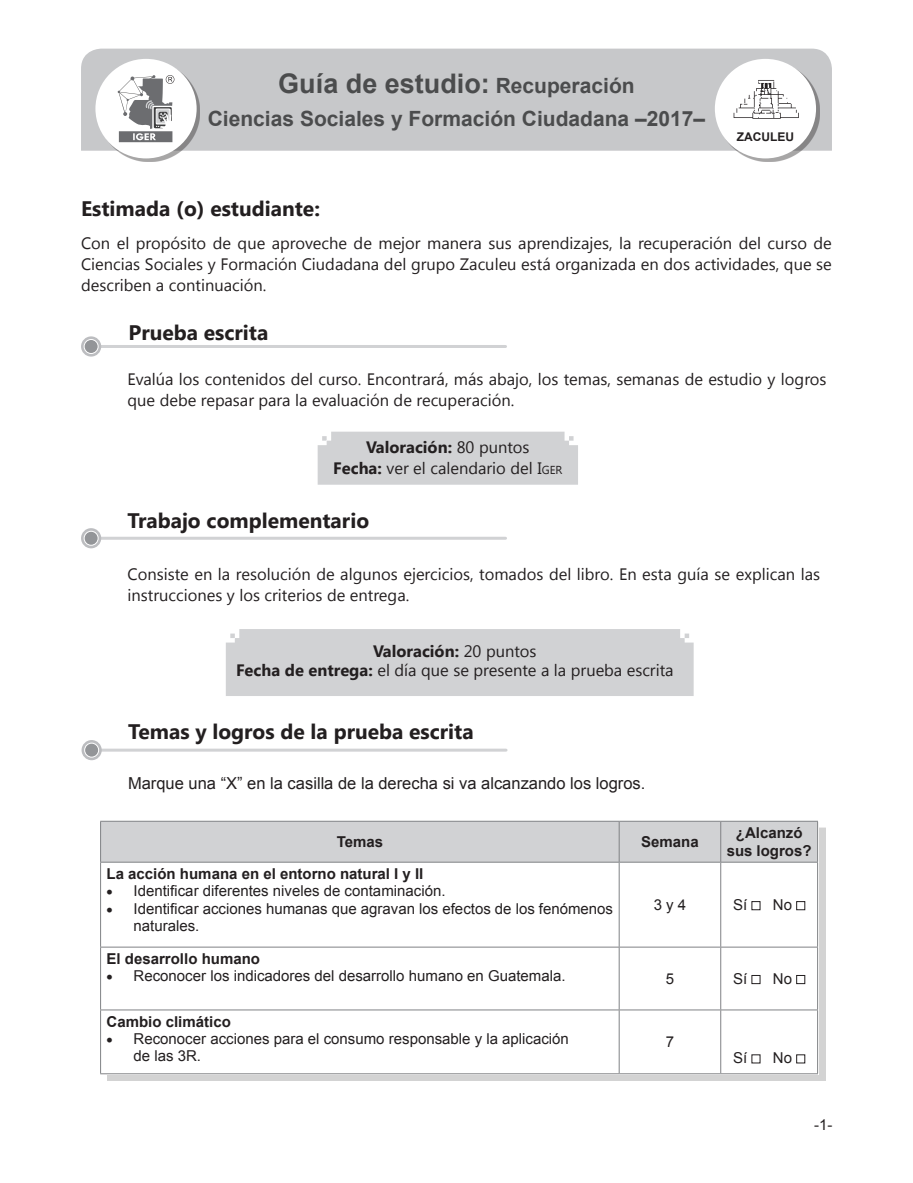
<style>
.page{position:relative;width:913px;height:1183px;background:#fff}
.page>*{position:absolute;margin:0;border:0;box-sizing:border-box;transform-origin:0 0}
.t1{font:700 27px "Arial";color:#4b4c4d}
.t2{font:700 21px "Segoe UI";color:#231f20}
.t3{font:700 21px "Arial";color:#4b4c4d}
.t4{font:16.5px/21px "Segoe UI";color:#231f20}
.t5{font:16.5px "Arial";color:#231f20}
.t6{font:15px/17.2px "Arial";color:#231f20}
.t7{font:700 15px/18px "Arial";color:#231f20;text-align:center}
.t8{font:700 12px "Arial";color:#231f20}
.s1{font-size:21px}
.s2{font-weight:700}
.s3{font-style:inherit}
.s4{font-size:11.55px}
</style>
<div class="page">
<div style="left:81px;top:49px;width:751px;height:102px;background:#c7c8ca"></div>
<div style="left:718px;top:62px;width:101px;height:100px;background:#231f20;opacity:.4"></div>
<div style="left:715px;top:59px;width:101px;height:99px;background:#fff;border-radius:50%"></div>
<img style="left:733px;top:80px;width:66px;height:39px">
<div style="left:99px;top:62px;width:101px;height:100px;background:#231f20;opacity:.4"></div>
<div style="left:95px;top:59px;width:102px;height:99px;background:#fff;border-radius:50%"></div>
<svg style="left:118px;top:75px;width:56px;height:67px"></svg>
<div style="left:318px;top:432px;width:260px;height:53px;background:#d1d2d4"></div>
<hr style="left:99px;top:345px;width:406px;height:3px;background:#d1d2d4">
<svg style="left:81px;top:336px;width:20px;height:20px"></svg>
<div style="left:84px;top:339px;width:14px;height:14px;background:#939598;border-radius:50%"></div>
<div style="left:84px;top:339px;width:14px;height:15px;border:1px solid #fff;border-radius:50%"></div>
<div style="left:226px;top:629px;width:467px;height:67px;background:#d1d2d4"></div>
<hr style="left:99px;top:537px;width:406px;height:3px;background:#d1d2d4">
<svg style="left:81px;top:528px;width:20px;height:20px"></svg>
<div style="left:84px;top:531px;width:14px;height:14px;background:#939598;border-radius:50%"></div>
<div style="left:84px;top:531px;width:14px;height:14px;border:1px solid #fff;border-radius:50%"></div>
<hr style="left:99px;top:748px;width:407px;height:3px;background:#d1d2d4">
<svg style="left:82px;top:740px;width:20px;height:20px"></svg>
<div style="left:85px;top:743px;width:14px;height:14px;background:#939598;border-radius:50%"></div>
<div style="left:84px;top:742px;width:15px;height:15px;border:1px solid #fff;border-radius:50%"></div>
<div style="left:107px;top:827px;width:718px;height:254px;background:#d3d3d3"></div>
<div style="left:100px;top:821px;width:719px;height:253px;background:#fff"></div>
<div style="left:101px;top:822px;width:716px;height:40px;background:#d1d2d4"></div>
<hr style="left:720px;top:862px;width:1px;height:84px;background:#808285">
<hr style="left:817px;top:862px;width:1px;height:84px;background:#808285">
<hr style="left:100px;top:862px;width:1px;height:84px;background:#808285">
<hr style="left:619px;top:862px;width:1px;height:84px;background:#808285">
<hr style="left:720px;top:946px;width:98px;height:1px;background:#808285">
<hr style="left:720px;top:947px;width:1px;height:62px;background:#808285">
<hr style="left:817px;top:947px;width:1px;height:62px;background:#808285">
<hr style="left:100px;top:946px;width:519px;height:1px;background:#808285">
<hr style="left:100px;top:947px;width:1px;height:62px;background:#808285">
<hr style="left:619px;top:946px;width:101px;height:1px;background:#808285">
<hr style="left:619px;top:947px;width:1px;height:62px;background:#808285">
<hr style="left:720px;top:1009px;width:98px;height:1px;background:#808285">
<hr style="left:720px;top:1010px;width:1px;height:63px;background:#808285">
<hr style="left:817px;top:1010px;width:1px;height:63px;background:#808285">
<hr style="left:100px;top:1009px;width:519px;height:1px;background:#808285">
<hr style="left:100px;top:1010px;width:1px;height:63px;background:#808285">
<hr style="left:619px;top:1009px;width:101px;height:1px;background:#808285">
<hr style="left:619px;top:1010px;width:1px;height:63px;background:#808285">
<hr style="left:720px;top:1073px;width:98px;height:1px;background:#808285">
<hr style="left:100px;top:1073px;width:519px;height:1px;background:#808285">
<hr style="left:619px;top:1073px;width:101px;height:1px;background:#808285">
<hr style="left:100px;top:821px;width:519px;height:1px;background:#808285">
<hr style="left:100px;top:821px;width:1px;height:41px;background:#808285">
<hr style="left:100px;top:862px;width:519px;height:1px;background:#808285">
<hr style="left:619px;top:821px;width:101px;height:1px;background:#808285">
<hr style="left:619px;top:821px;width:1px;height:41px;background:#808285">
<hr style="left:619px;top:862px;width:101px;height:1px;background:#808285">
<hr style="left:720px;top:821px;width:98px;height:1px;background:#808285">
<hr style="left:720px;top:821px;width:1px;height:41px;background:#808285">
<hr style="left:817px;top:821px;width:1px;height:41px;background:#808285">
<hr style="left:720px;top:862px;width:98px;height:1px;background:#808285">
<div style="left:751px;top:901px;width:9px;height:9px;border:1px solid #231f20"></div>
<div style="left:796px;top:901px;width:9px;height:9px;border:1px solid #231f20"></div>
<div style="left:751px;top:975px;width:9px;height:9px;border:1px solid #231f20"></div>
<div style="left:796px;top:975px;width:9px;height:9px;border:1px solid #231f20"></div>
<div style="left:796px;top:1054px;width:9px;height:9px;border:1px solid #231f20"></div>
<h1 class="t1" style="left:278px;top:65px;width:358px">Guía de estudio: <span class="s1">Recuperación</span></h1>
<p class="t3" style="left:208px;top:105px;width:499px">Ciencias Sociales y Formación Ciudadana –2017–</p>
<p class="t8" style="left:736px;top:128px;width:59px">ZACULEU</p>
<p class="t2" style="left:81px;top:193px;width:240px">Estimada (o) estudiante:</p>
<p class="t4" style="left:81px;top:232px;width:752px;text-align:justify">Con el propósito de que aproveche de mejor manera sus aprendizajes, la recuperación del curso de Ciencias Sociales y Formación Ciudadana del grupo Zaculeu está organizada en dos actividades, que se describen a continuación.</p>
<p class="t2" style="left:128px;top:317px;width:141px">Prueba escrita</p>
<p class="t4" style="left:127px;top:368px;width:700px">Evalúa los contenidos del curso. Encontrará, más abajo, los temas, semanas de estudio y logros que debe repasar para la evaluación de recuperación.</p>
<p class="t4" style="left:333px;top:436px;width:231px;text-align:center"><span class="s2">Valoración:</span> 80 puntos<br><span class="s2">Fecha:</span> ver el calendario del <span class="s3">I</span><span class="s4">ger</span></p>
<p class="t2" style="left:127px;top:505px;width:243px">Trabajo complementario</p>
<p class="t4" style="left:127px;top:563px;width:694px">Consiste en la resolución de algunos ejercicios, tomados del libro. En esta guía se explican las instrucciones y los criterios de entrega.</p>
<p class="t4" style="left:236px;top:640px;width:439px;line-height:18.9px;text-align:center"><span class="s2">Valoración:</span> 20 puntos<br><span class="s2">Fecha de entrega:</span> el día que se presente a la prueba escrita</p>
<p class="t2" style="left:128px;top:716px;width:347px">Temas y logros de la prueba escrita</p>
<p class="t5" style="left:128px;top:772px;width:519px">Marque una “X” en la casilla de la derecha si va alcanzando los logros.</p>
<p class="t7" style="left:337px;top:833px;width:48px">Temas</p>
<p class="t7" style="left:641px;top:833px;width:59px">Semana</p>
<p class="t7" style="left:726px;top:824px;width:86px">¿Alcanzó sus logros?</p>
<p class="t7" style="left:107px;top:865px;width:318px">La acción humana en el entorno natural I y II</p>
<p class="t6" style="left:107px;top:882px;width:340px">• Identificar diferentes niveles de contaminación.</p>
<p class="t6" style="left:134px;top:900px;width:481px;text-indent:-27px">• Identificar acciones humanas que agravan los efectos de los fenómenos naturales.</p>
<p class="t6" style="left:653px;top:896px;width:34px">3 y 4</p>
<p class="t6" style="left:733px;top:896px;width:16px">Sí</p>
<p class="t6" style="left:773px;top:896px;width:21px">No</p>
<p class="t7" style="left:107px;top:950px;width:155px">El desarrollo humano</p>
<p class="t6" style="left:107px;top:967px;width:460px">• Reconocer los indicadores del desarrollo humano en Guatemala.</p>
<p class="t6" style="left:665px;top:970px;width:10px">5</p>
<p class="t6" style="left:733px;top:970px;width:16px">Sí</p>
<p class="t6" style="left:773px;top:970px;width:21px">No</p>
<p class="t7" style="left:107px;top:1013px;width:126px">Cambio climático</p>
<p class="t6" style="left:134px;top:1030px;width:437px;text-indent:-27px">• Reconocer acciones para el consumo responsable y la aplicación de las 3R.</p>
<p class="t6" style="left:665px;top:1033px;width:10px">7</p>
<p class="t6" style="left:733px;top:1049px;width:16px">Sí</p>
<p class="t6" style="left:773px;top:1049px;width:21px">No</p>
<p class="t6" style="left:814px;top:1116px;width:20px">-1-</p>
</div>
